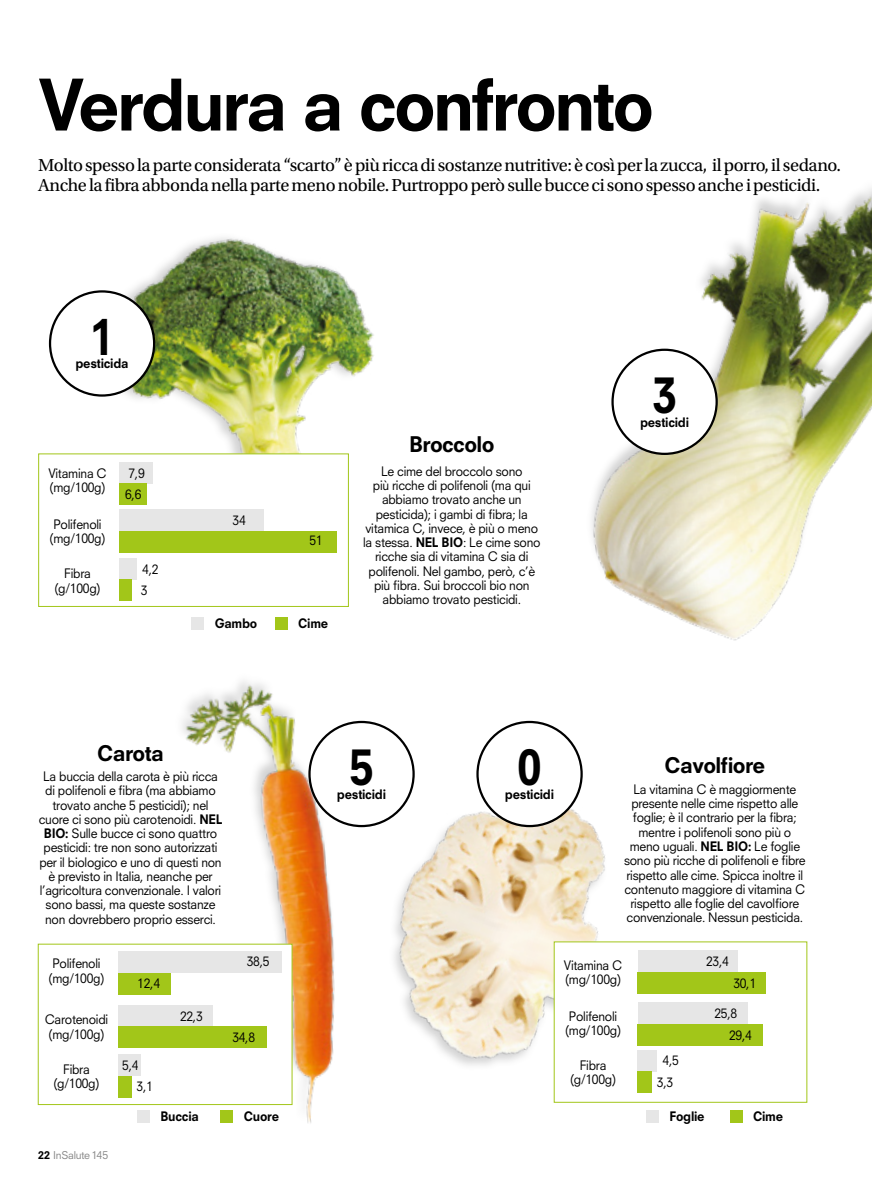
<style>
.page{position:relative;width:872px;height:1191px;background:#fff}
.page>*{position:absolute;margin:0;border:0;box-sizing:border-box;transform-origin:0 0}
._044_SCHEDA_TITOLO_4{font:800 69px "Neuzeit SLT Std";letter-spacing:-.05em;color:#000}
._045_GRA_LEGENDAn{font:800 48px "Neuzeit SLT Std";color:#000;scale:.9 1}
._045_GRA_Numero_14{font:800 21px "Neuzeit SLT Std";letter-spacing:-.03em;color:#000}
._044_SCHEDA_Intro{font:18.3px/19.5px "Utopia Std";letter-spacing:-.025em;color:#000}
._045_GRA_TESTO{font:12.75px/14.2px "Neuzeit SLT Std";letter-spacing:-.02em;color:#000;text-align:center;scale:.95 1}
._045_GRA_TESTO-2{font:800 12.75px "Neuzeit SLT Std";letter-spacing:-.02em;color:#000;scale:.95 1}
._045_GRA_TESTO-3{font:12.75px "Neuzeit SLT Std";color:#000;scale:.95 1}
.t1{font:10.5px "Neuzeit SLT Std";letter-spacing:-.03em;color:#878787}
.s1{font-weight:800}
.s2{font-weight:800;color:#000}
</style>
<div class="page">
<img style="left:76px;top:237px;width:298px;height:216px">
<img style="left:591px;top:188px;width:281px;height:453px">
<img style="left:364px;top:750px;width:300px;height:353px">
<img style="left:178px;top:681px;width:186px;height:442px">
<div style="left:38px;top:453px;width:311px;height:154px;background:#fff;border:1px solid #a2c619"></div>
<div style="left:119px;top:462px;width:34px;height:21px;background:#e6e6e6"></div>
<div style="left:119px;top:558px;width:18px;height:21px;background:#e6e6e6"></div>
<div style="left:119px;top:510px;width:145px;height:21px;background:#e6e6e6"></div>
<div style="left:119px;top:483px;width:28px;height:22px;background:#a2c619"></div>
<div style="left:119px;top:579px;width:13px;height:22px;background:#a2c619"></div>
<div style="left:119px;top:531px;width:217px;height:21px;background:#a2c619"></div>
<div style="left:191px;top:617px;width:13px;height:13px;background:#e6e6e6"></div>
<div style="left:275px;top:617px;width:12px;height:13px;background:#a2c619"></div>
<div style="left:137px;top:1110px;width:13px;height:13px;background:#e6e6e6"></div>
<div style="left:220px;top:1110px;width:13px;height:13px;background:#a2c619"></div>
<div style="left:38px;top:943px;width:254px;height:162px;background:#fff;border:1px solid #a2c619"></div>
<div style="left:118px;top:1054px;width:23px;height:22px;background:#e6e6e6"></div>
<div style="left:118px;top:1005px;width:95px;height:21px;background:#e6e6e6"></div>
<div style="left:118px;top:951px;width:164px;height:22px;background:#e6e6e6"></div>
<div style="left:118px;top:1076px;width:13px;height:21px;background:#a2c619"></div>
<div style="left:118px;top:1026px;width:148px;height:22px;background:#a2c619"></div>
<div style="left:118px;top:973px;width:53px;height:21px;background:#a2c619"></div>
<div style="left:554px;top:941px;width:253px;height:161px;background:#fff"></div>
<div style="left:638px;top:950px;width:99px;height:22px;background:#e6e6e6"></div>
<div style="left:638px;top:1050px;width:19px;height:21px;background:#e6e6e6"></div>
<div style="left:638px;top:1002px;width:109px;height:22px;background:#e6e6e6"></div>
<div style="left:638px;top:972px;width:128px;height:21px;background:#a2c619"></div>
<div style="left:638px;top:1071px;width:14px;height:21px;background:#a2c619"></div>
<div style="left:638px;top:1024px;width:125px;height:21px;background:#a2c619"></div>
<div style="left:646px;top:1110px;width:13px;height:13px;background:#e6e6e6"></div>
<div style="left:729px;top:1110px;width:13px;height:13px;background:#a2c619"></div>
<div style="left:477px;top:722px;width:104px;height:104px;background:#fff;border-radius:50%"></div>
<div style="left:476px;top:721px;width:107px;height:106px;border:2px solid #000;border-radius:50%"></div>
<div style="left:50px;top:291px;width:104px;height:104px;background:#fff;border-radius:50%"></div>
<div style="left:49px;top:290px;width:106px;height:106px;border:2px solid #000;border-radius:50%"></div>
<div style="left:309px;top:722px;width:104px;height:104px;background:#fff;border-radius:50%"></div>
<div style="left:308px;top:721px;width:107px;height:106px;border:2px solid #000;border-radius:50%"></div>
<div style="left:612px;top:350px;width:104px;height:104px;background:#fff;border-radius:50%"></div>
<div style="left:611px;top:349px;width:107px;height:106px;border:2px solid #000;border-radius:50%"></div>
<p class="_044_SCHEDA_TITOLO_4" style="left:38px;top:63px;width:617px">Verdura a confronto</p>
<p class="_044_SCHEDA_Intro" style="left:38px;top:156px;width:804px">Molto spesso la parte considerata “scarto” è più ricca di sostanze nutritive: è così per la zucca, il porro, il sedano.<br>Anche la fibra abbonda nella parte meno nobile. Purtroppo però sulle bucce ci sono spesso anche i pesticidi.</p>
<p class="_045_GRA_LEGENDAn" style="left:90px;top:307px;width:28px">1</p>
<p class="_045_GRA_TESTO-2" style="left:75px;top:356px;width:57px">pesticida</p>
<p class="_045_GRA_TESTO" style="left:48px;top:466px;width:63px;text-align:left">Vitamina C (mg/100g)</p>
<p class="_045_GRA_TESTO" style="left:50px;top:517px;width:60px">Polifenoli (mg/100g)</p>
<p class="_045_GRA_TESTO" style="left:55px;top:566px;width:50px">Fibra (g/100g)</p>
<p class="_045_GRA_TESTO-3" style="left:128px;top:465px;width:19px">7,9</p>
<p class="_045_GRA_TESTO" style="left:125px;top:487px;width:19px">6,6</p>
<p class="_045_GRA_TESTO-3" style="left:142px;top:561px;width:19px">4,2</p>
<p class="_045_GRA_TESTO" style="left:141px;top:583px;width:9px">3</p>
<p class="_045_GRA_TESTO-3" style="left:232px;top:513px;width:15px">34</p>
<p class="_045_GRA_TESTO" style="left:309px;top:533px;width:15px">51</p>
<p class="_045_GRA_TESTO-2" style="left:215px;top:615px;width:46px">Gambo</p>
<p class="_045_GRA_TESTO-2" style="left:298px;top:615px;width:33px">Cime</p>
<p class="_045_GRA_Numero_14" style="left:409px;top:432px;width:87px">Broccolo</p>
<p class="_045_GRA_TESTO" style="left:363px;top:464px;width:188px">Le cime del broccolo sono<br>più ricche di polifenoli (ma qui abbiamo trovato anche un pesticida); i gambi di fibra; la vitamica C, invece, è più o meno la stessa. <span class="s1">NEL BIO</span>: Le cime sono ricche sia di vitamina C sia di polifenoli. Nel gambo, però, c’è più fibra. Sui broccoli bio non abbiamo trovato pesticidi.</p>
<p class="_045_GRA_Numero_14" style="left:97px;top:740px;width:68px">Carota</p>
<p class="_045_GRA_TESTO" style="left:39px;top:769px;width:195px">La buccia della carota è più ricca di polifenoli e fibra (ma abbiamo trovato anche 5 pesticidi); nel cuore ci sono più carotenoidi. <span class="s1">NEL BIO:</span> Sulle bucce ci sono quattro pesticidi: tre non sono autorizzati per il biologico e uno di questi non è previsto in Italia, neanche per l’agricoltura convenzionale. I valori sono bassi, ma queste sostanze non dovrebbero proprio esserci.</p>
<p class="_045_GRA_LEGENDAn" style="left:349px;top:738px;width:28px">5</p>
<p class="_045_GRA_TESTO-2" style="left:337px;top:786px;width:53px">pesticidi</p>
<p class="_045_GRA_LEGENDAn" style="left:517px;top:738px;width:28px">0</p>
<p class="_045_GRA_TESTO-2" style="left:505px;top:786px;width:53px">pesticidi</p>
<p class="_045_GRA_LEGENDAn" style="left:652px;top:366px;width:28px">3</p>
<p class="_045_GRA_TESTO-2" style="left:640px;top:414px;width:53px">pesticidi</p>
<p class="_045_GRA_Numero_14" style="left:664px;top:753px;width:102px">Cavolfiore</p>
<p class="_045_GRA_TESTO" style="left:624px;top:782px;width:193px">La vitamina C è maggiormente presente nelle cime rispetto alle foglie; è il contrario per la fibra; mentre i polifenoli sono più o meno uguali. <span class="s1">NEL BIO:</span> Le foglie sono più ricche di polifenoli e fibre rispetto alle cime. Spicca inoltre il contenuto maggiore di vitamina C rispetto alle foglie del cavolfiore convenzionale. Nessun pesticida.</p>
<p class="_045_GRA_TESTO" style="left:49px;top:956px;width:60px">Polifenoli (mg/100g)</p>
<p class="_045_GRA_TESTO" style="left:137px;top:976px;width:26px">12,4</p>
<p class="_045_GRA_TESTO" style="left:45px;top:1012px;width:68px">Carotenoidi</p>
<p class="_045_GRA_TESTO" style="left:180px;top:1009px;width:26px">22,3</p>
<p class="_045_GRA_TESTO" style="left:49px;top:1026px;width:60px">(mg/100g)</p>
<p class="_045_GRA_TESTO" style="left:53px;top:1061px;width:50px">Fibra (g/100g)</p>
<p class="_045_GRA_TESTO" style="left:122px;top:1058px;width:19px">5,4</p>
<p class="_045_GRA_TESTO" style="left:137px;top:1079px;width:19px">3,1</p>
<p class="_045_GRA_TESTO" style="left:247px;top:953px;width:26px">38,5</p>
<p class="_045_GRA_TESTO" style="left:564px;top:957px;width:63px;text-align:left">Vitamina C (mg/100g)</p>
<p class="_045_GRA_TESTO" style="left:232px;top:1030px;width:26px">34,8</p>
<p class="_045_GRA_TESTO" style="left:565px;top:1008px;width:60px">Polifenoli (mg/100g)</p>
<p class="_045_GRA_TESTO" style="left:570px;top:1058px;width:50px">Fibra (g/100g)</p>
<p class="_045_GRA_TESTO-2" style="left:160px;top:1108px;width:42px">Buccia</p>
<p class="_045_GRA_TESTO-2" style="left:244px;top:1108px;width:39px">Cuore</p>
<p class="_045_GRA_TESTO" style="left:706px;top:954px;width:26px">23,4</p>
<p class="_045_GRA_TESTO" style="left:662px;top:1053px;width:19px">4,5</p>
<p class="_045_GRA_TESTO" style="left:733px;top:976px;width:26px">30,1</p>
<p class="_045_GRA_TESTO" style="left:729px;top:1027px;width:26px">29,4</p>
<p class="_045_GRA_TESTO" style="left:714px;top:1006px;width:26px">25,8</p>
<p class="_045_GRA_TESTO" style="left:657px;top:1074px;width:19px">3,3</p>
<p class="_045_GRA_TESTO-2" style="left:669px;top:1108px;width:38px">Foglie</p>
<p class="_045_GRA_TESTO-2" style="left:753px;top:1108px;width:33px">Cime</p>
<p class="t1" style="left:38px;top:1148px;width:71px"><span class="s2">22</span> InSalute 145</p>
</div>
